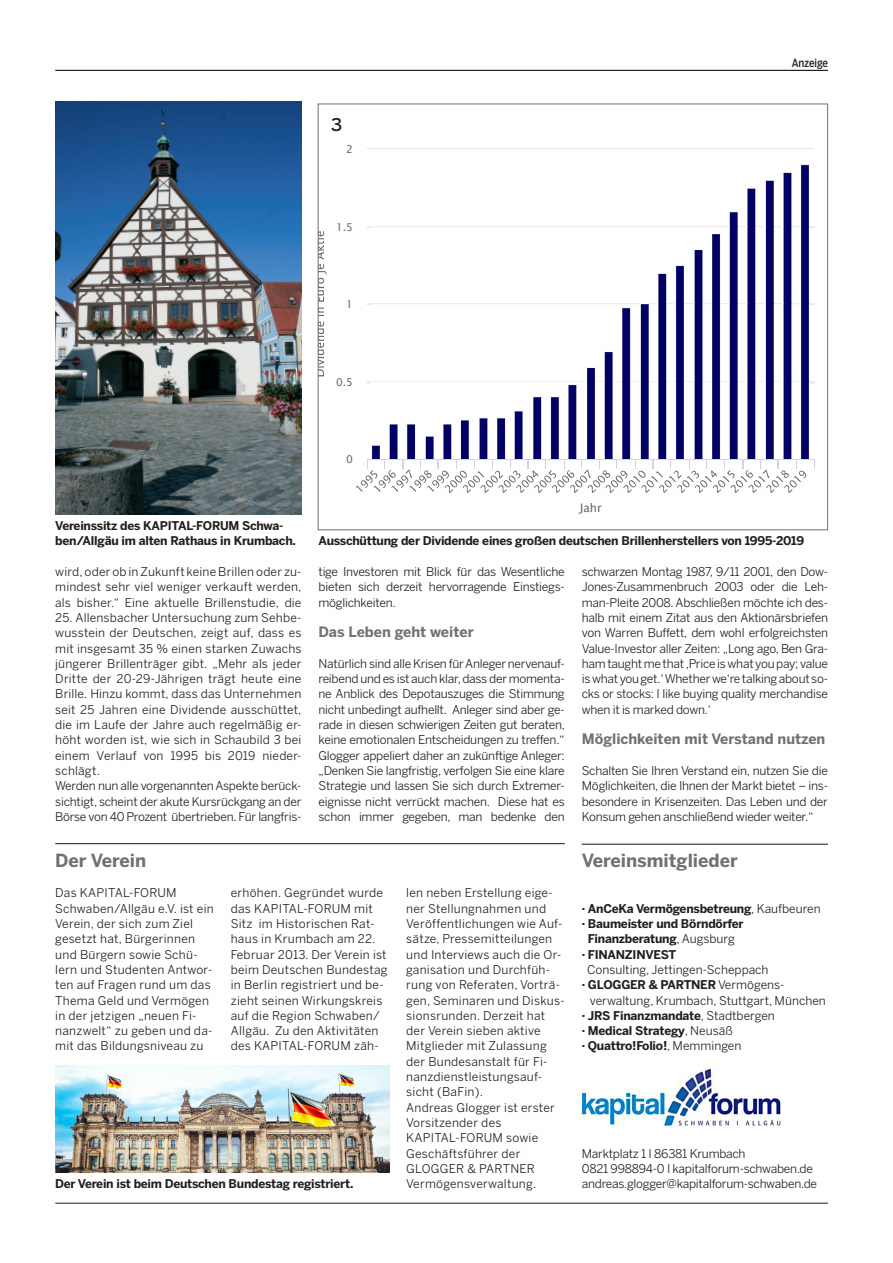
<style>
.page{position:relative;width:893px;height:1263px;background:#fff}
.page>*{position:absolute;margin:0;border:0;box-sizing:border-box;transform-origin:0 0}
.t1{font:700 18px "Benton Sans";color:#6f7272}
.t2{font:18px "Salvo Sans";color:#231f20}
.t3{font:15.6px "Times New Roman";color:#000}
.t4{font:700 14.25px "Benton Sans";color:#6f7272}
.t5{font:12px/15.3px "Benton Sans";letter-spacing:.02em;color:#231f20;text-align:justify}
.t6{font:700 12px/15.3px "Benton Sans";letter-spacing:-.02em;color:#231f20}
.t7{font:12px "Benton Sans";letter-spacing:-.02em;color:#231f20}
.t8{font:12px "Benton Sans";color:#231f20}
.t9{font:11.7px "Lucida Sans Unicode";color:#656565}
.Kolumnentitel_4sp{font:11.25px "Salvo Sans Cond";color:#231f20}
.t10{font:10.8px "Lucida Sans Unicode";color:#656565}
.s1{font-weight:400}
</style>
<div class="page">
<hr style="left:55px;top:1203px;width:773px;height:1px;background:#231f20">
<img style="left:581px;top:1066px;width:201px;height:61px">
<hr style="left:55px;top:70px;width:773px;height:1px;background:#231f20">
<img style="left:370px;top:164px;width:440px;height:295px">
<img style="left:368px;top:227px;width:446px;height:1px">
<img style="left:368px;top:304px;width:446px;height:1px">
<img style="left:368px;top:382px;width:446px;height:1px">
<hr style="left:368px;top:148px;width:446px;height:1px;background:#e6e6e6">
<hr style="left:368px;top:459px;width:446px;height:1px;background:#ccd6eb">
<svg style="left:320px;top:231px;width:6px;height:145px"></svg>
<svg style="left:356px;top:459px;width:450px;height:34px"></svg>
<img style="left:55px;top:102px;width:246px;height:413px">
<hr style="left:582px;top:844px;width:246px;height:1px;background:#231f20">
<hr style="left:55px;top:843px;width:510px;height:1px;background:#231f20">
<img style="left:55px;top:1066px;width:334px;height:107px">
<p class="t2" style="left:331px;top:112px;width:13px">3</p>
<p class="t10" style="left:346px;top:140px;width:8px">2</p>
<p class="Kolumnentitel_4sp" style="left:792px;top:55px;width:38px">Anzeige</p>
<p class="t10" style="left:336px;top:218px;width:18px">1.5</p>
<p class="t10" style="left:346px;top:296px;width:8px">1</p>
<p class="t10" style="left:336px;top:374px;width:18px">0.5</p>
<p class="t6" style="left:55px;top:518px;width:242px">Vereinssitz des KAPITAL-FORUM Schwa&shy;ben/Allgäu im alten Rathaus in Krumbach.</p>
<p class="t5" style="left:55px;top:564px;width:248px">wird, oder ob in Zukunft keine Brillen oder zu&shy;mindest sehr viel weniger verkauft werden, als bisher.“ Eine aktuelle Brillenstudie, die</p>
<p class="t5" style="left:55px;top:610px;width:248px">25. Allensbacher Untersuchung zum Sehbe&shy;wusstein der Deutschen, zeigt auf, dass es mit insgesamt 35 % einen starken Zuwachs jüngerer Brillenträger gibt. „Mehr als jeder Dritte der 20-29-Jährigen trägt heute eine Brille. Hinzu kommt, dass das Unternehmen seit 25 Jahren eine Dividende ausschüttet, die im Laufe der Jahre auch regelmäßig er&shy;höht worden ist, wie sich in Schaubild 3 bei einem Verlauf von 1995 bis 2019 nieder&shy;schlägt.</p>
<p class="t5" style="left:55px;top:778px;width:248px">Werden nun alle vorgenannten Aspekte berück&shy;sichtigt, scheint der akute Kursrückgang an der Börse von 40 Prozent übertrieben. Für langfris-</p>
<p class="t10" style="left:346px;top:451px;width:8px">0</p>
<p class="t9" style="left:580px;top:499px;width:24px">Jahr</p>
<p class="t6" style="left:319px;top:533px;width:487px">Ausschüttung der Dividende eines großen deutschen Brillenherstellers von 1995-2019</p>
<p class="t5" style="left:319px;top:564px;width:248px">tige Investoren mit Blick für das Wesentliche bieten sich derzeit hervorragende Einstiegs&shy;möglichkeiten.</p>
<p class="t4" style="left:319px;top:624px;width:157px">Das Leben geht weiter</p>
<p class="t5" style="left:319px;top:656px;width:248px">Natürlich sind alle Krisen für Anleger nervenauf&shy;reibend und es ist auch klar, dass der momenta&shy;ne Anblick des Depotauszuges die Stimmung nicht unbedingt aufhellt. Anleger sind aber ge&shy;rade in diesen schwierigen Zeiten gut beraten, keine emotionalen Entscheidungen zu treffen.“ Glogger appeliert daher an zukünftige Anleger: „Denken Sie langfristig, verfolgen Sie eine klare Strategie und lassen Sie sich durch Extremer&shy;eignisse nicht verrückt machen. Diese hat es schon immer gegeben, man bedenke den</p>
<p class="t5" style="left:582px;top:564px;width:248px">schwarzen Montag 1987, 9/11 2001, den Dow-Jones-Zusammenbruch 2003 oder die Leh&shy;man-Pleite 2008. Abschließen möchte ich des&shy;halb mit einem Zitat aus den Aktionärsbriefen von Warren Buffett, dem wohl erfolgreichsten Value-Investor aller Zeiten: „Long ago, Ben Gra&shy;ham taught me that ‚Price is what you pay; value is what you get.‘ Whether we‘re talking about so&shy;cks or stocks: I like buying quality merchandise when it is marked down.‘</p>
<p class="t4" style="left:582px;top:731px;width:245px">Möglichkeiten mit Verstand nutzen</p>
<p class="t5" style="left:582px;top:763px;width:248px">Schalten Sie Ihren Verstand ein, nutzen Sie die Möglichkeiten, die Ihnen der Markt bietet – ins&shy;besondere in Krisenzeiten. Das Leben und der Konsum gehen anschließend wieder weiter.“</p>
<p class="t1" style="left:55px;top:849px;width:92px">Der Verein</p>
<p class="t1" style="left:582px;top:849px;width:158px">Vereinsmitglieder</p>
<p class="t6" style="left:582px;top:900px;width:240px">· AnCeKa Vermögensbetreung<span class="s1">, Kaufbeuren</span></p>
<p class="t6" style="left:582px;top:916px;width:163px">· Baumeister und Börndörfer</p>
<p class="t6" style="left:588px;top:931px;width:149px">Finanzberatung<span class="s1">, Augsburg</span></p>
<p class="t6" style="left:582px;top:946px;width:96px">· FINANZINVEST</p>
<p class="t8" style="left:587px;top:962px;width:183px">Consulting, Jettingen-Scheppach</p>
<p class="t6" style="left:582px;top:977px;width:204px">· GLOGGER &amp; PARTNER <span class="s1">Vermögens-</span></p>
<p class="t8" style="left:590px;top:993px;width:237px">verwaltung, Krumbach, Stuttgart, München</p>
<p class="t6" style="left:582px;top:1008px;width:195px">· JRS Finanzmandate<span class="s1">, Stadtbergen</span></p>
<p class="t6" style="left:582px;top:1023px;width:152px">· Medical Strategy<span class="s1">, Neusäß</span></p>
<p class="t6" style="left:582px;top:1038px;width:161px">· Quattro!Folio!<span class="s1">, Memmingen</span></p>
<p class="t5" style="left:55px;top:885px;width:160px;text-align:left">Das KAPITAL-FORUM<br>Schwaben/Allgäu e.V. ist ein<br>Verein, der sich zum Ziel gesetzt hat, Bürgerinnen und Bürgern sowie Schü&shy;lern und Studenten Antwor&shy;ten auf Fragen rund um das<br>Thema Geld und Vermögen in der jetzigen „neuen Fi&shy;nanzwelt“ zu geben und da&shy;mit das Bildungsniveau zu</p>
<p class="t5" style="left:231px;top:885px;width:158px;text-align:left">erhöhen. Gegründet wurde das KAPITAL-FORUM mit<br>Sitz im Historischen Rat&shy;haus in Krumbach am 22.<br>Februar 2013. Der Verein ist beim Deutschen Bundestag in Berlin registriert und be&shy;zieht seinen Wirkungskreis auf die Region Schwaben/<br>Allgäu. Zu den Aktivitäten des KAPITAL-FORUM zäh-</p>
<p class="t5" style="left:406px;top:885px;width:160px;text-align:left">len neben Erstellung eige&shy;ner Stellungnahmen und<br>Veröffentlichungen wie Auf&shy;sätze, Pressemitteilungen und Interviews auch die Or&shy;ganisation und Durchfüh&shy;rung von Referaten, Vorträ&shy;gen, Seminaren und Diskus&shy;sionsrunden. Derzeit hat der Verein sieben aktive<br>Mitglieder mit Zulassung der Bundesanstalt für Fi&shy;nanzdienstleistungsauf&shy;sicht (BaFin).</p>
<p class="t5" style="left:406px;top:1099px;width:150px;text-align:left">Andreas Glogger ist erster<br>Vorsitzender des<br>KAPITAL-FORUM sowie</p>
<p class="t5" style="left:406px;top:1145px;width:116px">Geschäftsführer der</p>
<p class="t5" style="left:406px;top:1161px;width:130px">GLOGGER &amp; PARTNER</p>
<p class="t5" style="left:406px;top:1176px;width:132px">Vermögensverwaltung.</p>
<p class="t3" style="left:299px;top:1143px;width:383px">file:///C:/Users/Dirk%20Eberhardinger/Desktop/Grafik.3.svg</p>
<p class="t7" style="left:582px;top:1146px;width:165px">Marktplatz 1 I 86381 Krumbach</p>
<p class="t7" style="left:582px;top:1161px;width:233px">0821 998894-0 I kapitalforum-schwaben.de</p>
<p class="t7" style="left:582px;top:1177px;width:237px">andreas.glogger@kapitalforum-schwaben.de</p>
<p class="t6" style="left:55px;top:1176px;width:300px">Der Verein ist beim Deutschen Bundestag registriert.</p>
</div>
